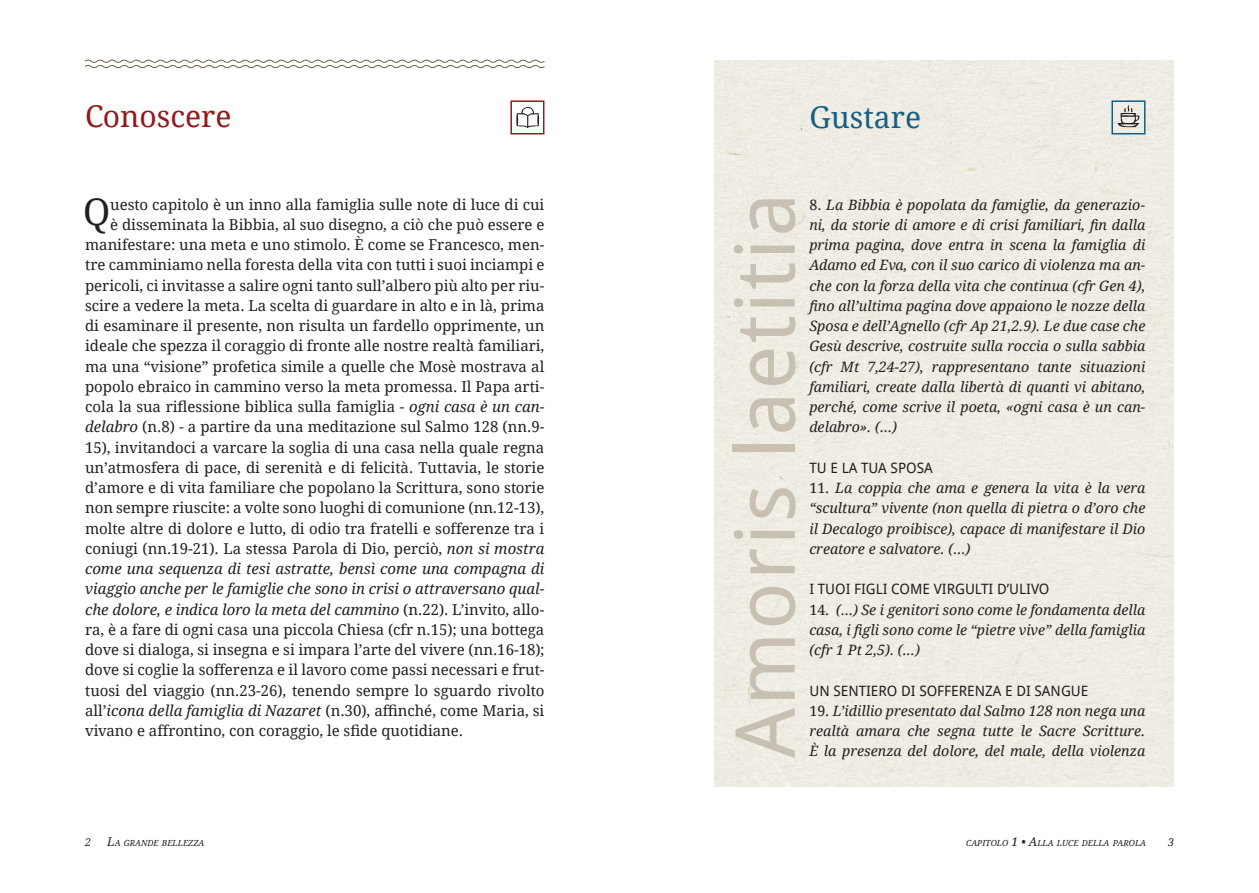
<style>
.page{position:relative;width:1259px;height:893px;background:#fff}
.page>*{position:absolute;margin:0;border:0;box-sizing:border-box;transform-origin:0 0}
.t1{font:82.5px "Droid Sans";letter-spacing:.025em;color:#c7c0b3}
.t2{font:36.6px "Droid Serif";color:#231f20}
.t3{font:30px "Droid Serif";color:#92191c}
.t4{font:30px "Droid Serif";color:#155f83}
.t5{font:15px "Droid Serif";color:#231f20}
.t6{font:italic 15px "Droid Serif";color:#231f20}
.t7{font:italic 14.25px/20.2px "Droid Serif";color:#231f20;text-align:justify}
.t8{font:14.25px "Droid Sans";color:#231f20}
.t9{font:italic 10.5px "Droid Serif";color:#231f20}
.t10{font:italic 8.4px "Droid Serif";color:#231f20}
.s1{font-style:italic}
.s2{font-style:normal}
.s3{font-size:12px}
</style>
<div class="page">
<svg style="left:1117px;top:105px;width:23px;height:24px"></svg>
<div style="left:1111px;top:100px;width:34px;height:34px;border:2px solid #155f83"></div>
<svg style="left:516px;top:107px;width:23px;height:21px"></svg>
<div style="left:510px;top:100px;width:34px;height:34px;border:2px solid #92191c"></div>
<svg style="left:84px;top:59px;width:461px;height:10px"></svg>
<p class="t3" style="left:85px;top:98px;width:148px">Conoscere</p>
<p class="t2" style="left:83px;top:189px;width:29px">Q</p>
<p class="t5" style="left:110px;top:195px;width:436px">uesto capitolo è un inno alla famiglia sulle note di luce di cui</p>
<p class="t5" style="left:110px;top:215px;width:436px">è disseminata la Bibbia, al suo disegno, a ciò che può essere e</p>
<p class="t5" style="left:85px;top:235px;width:461px">manifestare: una meta e uno stimolo. È come se Francesco, men-</p>
<p class="t5" style="left:85px;top:256px;width:461px">tre camminiamo nella foresta della vita con tutti i suoi inciampi e</p>
<p class="t5" style="left:85px;top:276px;width:461px">pericoli, ci invitasse a salire ogni tanto sull’albero più alto per riu-</p>
<p class="t5" style="left:85px;top:296px;width:461px">scire a vedere la meta. La scelta di guardare in alto e in là, prima</p>
<p class="t5" style="left:85px;top:316px;width:461px">di esaminare il presente, non risulta un fardello opprimente, un</p>
<p class="t5" style="left:85px;top:337px;width:461px">ideale che spezza il coraggio di fronte alle nostre realtà familiari,</p>
<p class="t5" style="left:85px;top:357px;width:461px">ma una “visione” profetica simile a quelle che Mosè mostrava al</p>
<p class="t5" style="left:85px;top:377px;width:461px">popolo ebraico in cammino verso la meta promessa. Il Papa arti-</p>
<p class="t5" style="left:85px;top:397px;width:461px">cola la sua riflessione biblica sulla famiglia - <span class="s1">ogni casa è un can-</span></p>
<p class="t5" style="left:85px;top:418px;width:461px"><span class="s1">delabro</span> (n.8) - a partire da una meditazione sul Salmo 128 (nn.9-</p>
<p class="t5" style="left:85px;top:438px;width:461px">15), invitandoci a varcare la soglia di una casa nella quale regna</p>
<p class="t5" style="left:85px;top:458px;width:461px">un’atmosfera di pace, di serenità e di felicità. Tuttavia, le storie</p>
<p class="t5" style="left:85px;top:478px;width:461px">d’amore e di vita familiare che popolano la Scrittura, sono storie</p>
<p class="t5" style="left:85px;top:499px;width:461px">non sempre riuscite: a volte sono luoghi di comunione (nn.12-13),</p>
<p class="t5" style="left:85px;top:519px;width:461px">molte altre di dolore e lutto, di odio tra fratelli e sofferenze tra i</p>
<p class="t5" style="left:85px;top:539px;width:461px">coniugi (nn.19-21). La stessa Parola di Dio, perciò, <span class="s1">non si mostra</span></p>
<p class="t6" style="left:85px;top:559px;width:461px">come una sequenza di tesi astratte, bensì come una compagna di</p>
<p class="t6" style="left:85px;top:580px;width:461px">viaggio anche per le famiglie che sono in crisi o attraversano qual-</p>
<p class="t6" style="left:85px;top:600px;width:461px">che dolore, e indica loro la meta del cammino <span class="s2">(n.22). L’invito, allo-</span></p>
<p class="t5" style="left:85px;top:620px;width:461px">ra, è a fare di ogni casa una piccola Chiesa (cfr n.15); una bottega</p>
<p class="t5" style="left:85px;top:640px;width:461px">dove si dialoga, si insegna e si impara l’arte del vivere (nn.16-18);</p>
<p class="t5" style="left:85px;top:661px;width:461px">dove si coglie la sofferenza e il lavoro come passi necessari e frut-</p>
<p class="t5" style="left:85px;top:681px;width:461px">tuosi del viaggio (nn.23-26), tenendo sempre lo sguardo rivolto</p>
<p class="t5" style="left:85px;top:701px;width:461px">all’<span class="s1">icona della famiglia di Nazaret</span> (n.30), affinché, come Maria, si</p>
<p class="t5" style="left:85px;top:721px;width:380px">vivano e affrontino, con coraggio, le sfide quotidiane.</p>
<p class="t4" style="left:809px;top:98px;width:113px">Gustare</p>
<p class="t1" style="left:714px;top:758px;width:567px;rotate:-90deg">Amoris laetitia</p>
<p class="t7" style="left:809px;top:194px;width:337px"><span class="s2">8.</span> La Bibbia è popolata da famiglie, da generazio&shy;ni, da storie di amore e di crisi familiari, fin dalla prima pagina, dove entra in scena la famiglia di Adamo ed Eva, con il suo carico di violenza ma an&shy;che con la forza della vita che continua (cfr Gen 4), fino all’ultima pagina dove appaiono le nozze della Sposa e dell’Agnello (cfr Ap 21,2.9). Le due case che Gesù descrive, costruite sulla roccia o sulla sabbia (cfr Mt 7,24-27), rappresentano tante situazioni familiari, create dalla libertà di quanti vi abitano, perché, come scrive il poeta, «ogni casa è un can&shy;delabro». (...)</p>
<p class="t8" style="left:809px;top:459px;width:125px">TU E LA TUA SPOSA</p>
<p class="t7" style="left:809px;top:478px;width:337px"><span class="s2">11.</span> La coppia che ama e genera la vita è la vera “scultura” vivente (non quella di pietra o d’oro che il Decalogo proibisce), capace di manifestare il Dio creatore e salvatore. (…)</p>
<p class="t8" style="left:809px;top:580px;width:241px">I TUOI FIGLI COME VIRGULTI D’ULIVO</p>
<p class="t7" style="left:809px;top:599px;width:337px"><span class="s2">14.</span> (...) Se i genitori sono come le fondamenta della casa, i figli sono come le “pietre vive” della famiglia (cfr 1 Pt 2,5). (...)</p>
<p class="t8" style="left:809px;top:682px;width:280px">UN SENTIERO DI SOFFERENZA E DI SANGUE</p>
<p class="t7" style="left:809px;top:701px;width:337px"><span class="s2">19.</span> L’idillio presentato dal Salmo 128 non nega una realtà amara che segna tutte le Sacre Scritture.</p>
<p class="t7" style="left:809px;top:741px;width:337px">È la presenza del dolore, del male, della violenza</p>
<p class="t9" style="left:85px;top:836px;width:7px">2</p>
<p class="t10" style="left:107px;top:838px;width:99px"><span class="s3">L</span>A GRANDE BELL EZZA</p>
<p class="t10" style="left:966px;top:838px;width:182px">CAPITOLO <span class="s3">1 • A</span>LLA LUCE DELLA PAROLA</p>
<p class="t9" style="left:1168px;top:836px;width:7px">3</p>
</div>
